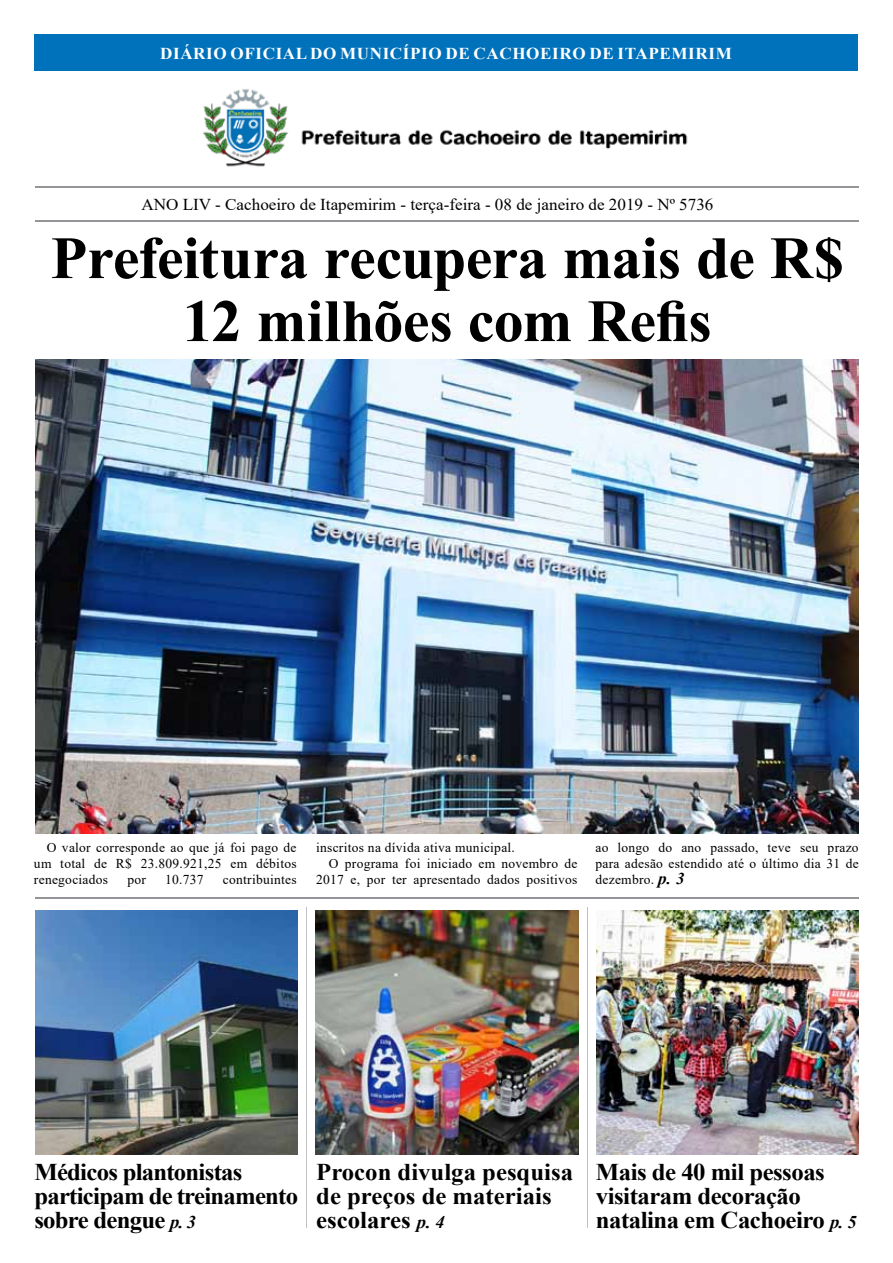
<style>
.page{position:relative;width:893px;height:1263px;background:#fff}
.page>*{position:absolute;margin:0;border:0;box-sizing:border-box;transform-origin:0 0}
.t1{font:700 60px/63px "Times New Roman";letter-spacing:-.01em;color:#000;text-align:center}
.t2{font:700 24px/24px "Times New Roman";letter-spacing:-.02em;color:#000}
.t3{font:700 24px/24px "Times New Roman";color:#000}
.t4{font:16.65px "Times New Roman";color:#000}
.t5{font:700 16.65px "Times New Roman";letter-spacing:.035em;color:#fff}
.t6{font:13.5px/16.2px "Times New Roman";letter-spacing:.02em;color:#000;text-align:justify}
.s1{font-weight:700;font-style:italic;font-size:16.5px}
.s2{font-style:italic;font-size:18px}
</style>
<div class="page">
<img style="left:36px;top:910px;width:262px;height:244px">
<img style="left:203px;top:89px;width:485px;height:78px">
<div style="left:34px;top:34px;width:824px;height:37px;background:#0072bc"></div>
<hr style="left:34px;top:186px;width:824px;height:2px;background:#939598">
<hr style="left:35px;top:220px;width:824px;height:2px;background:#939598">
<img style="left:36px;top:359px;width:822px;height:474px">
<img style="left:596px;top:910px;width:263px;height:244px">
<hr style="left:35px;top:897px;width:824px;height:1px;background:#939598">
<img style="left:315px;top:910px;width:264px;height:244px">
<p class="t5" style="left:160px;top:41px;width:573px">DIÁRIO OFICIAL DO MUNICÍPIO DE CACHOEIRO DE ITAPEMIRIM</p>
<p class="t4" style="left:141px;top:192px;width:573px">ANO LIV - Cachoeiro de Itapemirim - terça-feira - 08 de janeiro de 2019 - Nº 5736</p>
<h1 class="t1" style="left:51px;top:225px;width:794px">Prefeitura recupera mais de R$<br>12 milhões com Refis</h1>
<p class="t6" style="left:34px;top:838px;width:264px;text-indent:13px">O valor corresponde ao que já foi pago de um total de R$ 23.809.921,25 em débitos renegociados</p>
<p class="t6" style="left:127px;top:871px;width:20px">por</p>
<p class="t6" style="left:165px;top:871px;width:40px">10.737</p>
<p class="t6" style="left:223px;top:871px;width:75px">contribuintes</p>
<p class="t6" style="left:316px;top:838px;width:200px">inscritos na dívida ativa municipal.</p>
<p class="t6" style="left:329px;top:855px;width:250px">O programa foi iniciado em novembro de</p>
<p class="t6" style="left:316px;top:871px;width:263px">2017 e, por ter apresentado dados positivos</p>
<p class="t6" style="left:595px;top:838px;width:265px">ao longo do ano passado, teve seu prazo para adesão estendido até o último dia 31 de dezembro. <span class="s1">p. 3</span></p>
<h2 class="t2" style="left:34px;top:1160px;width:265px">Médicos plantonistas participam de treinamento sobre dengue <span class="s2">p. 3</span></h2>
<h2 class="t3" style="left:316px;top:1159px;width:258px">Procon divulga pesquisa de preços de materiais escolares <span class="s2">p. 4</span></h2>
<h2 class="t2" style="left:596px;top:1160px;width:262px">Mais de 40 mil pessoas visitaram decoração natalina em Cachoeiro <span class="s2">p. 5</span></h2>
</div>
